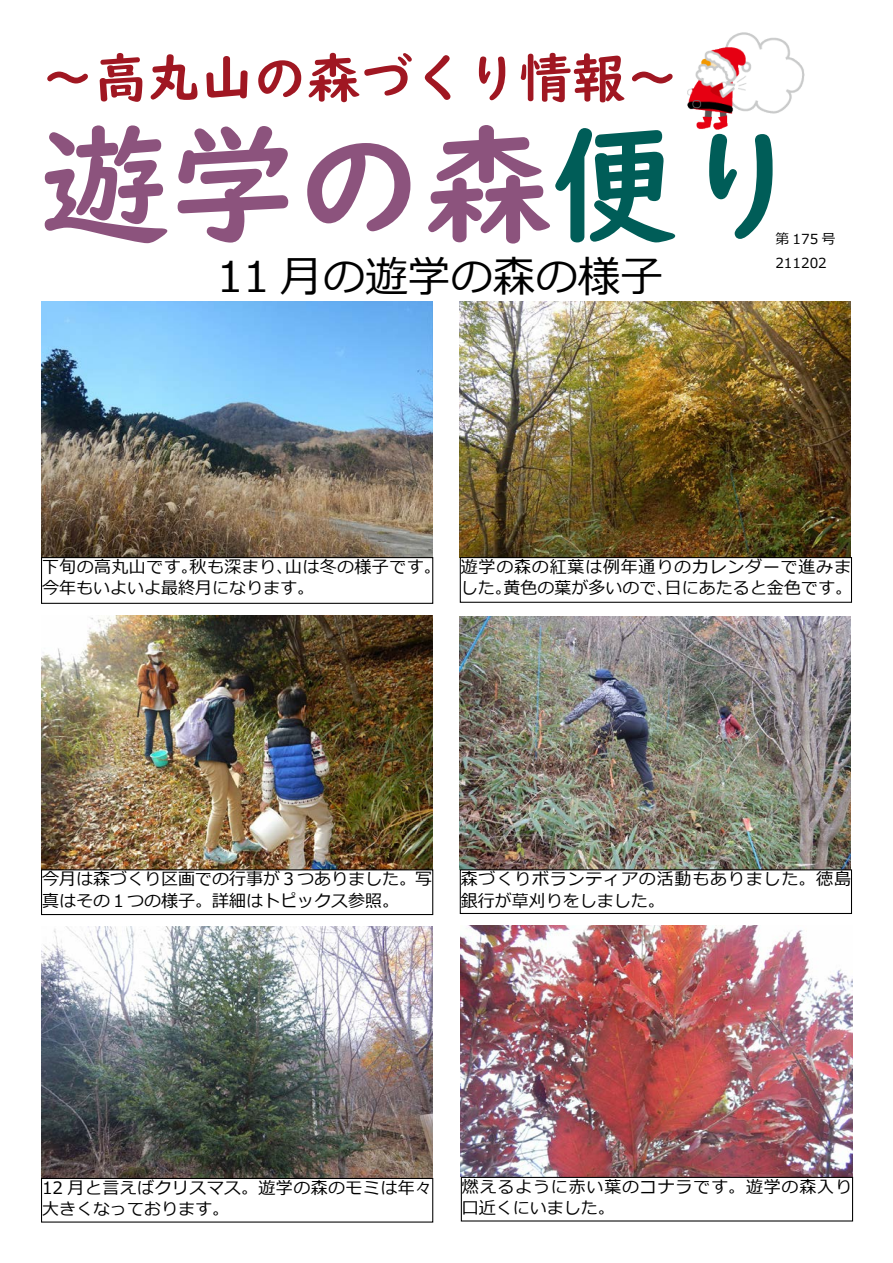
<style>
.page{position:relative;width:893px;height:1263px;background:#fff}
.page>*{position:absolute;margin:0;border:0;box-sizing:border-box;transform-origin:0 0}
.t1{font:127.5px "UD Digi Kyokasho NP B";color:#8c537d}
.t2{font:53.1px "UD Digi Kyokasho NP B";color:#a01722}
.t3{font:42.45px "Meiryo";color:#000}
.t4{font:16.95px/21.3px "Meiryo";letter-spacing:.045em;color:#000}
.t5{font:16.95px/21.3px "Meiryo";color:#000}
.t6{font:16.95px/21.3px "Meiryo";letter-spacing:.025em;color:#000}
.t7{font:16.95px "Meiryo";letter-spacing:.02em;color:#000}
.t8{font:13.8px/24.2px "Meiryo";color:#000}
.s1{color:#005d58}
</style>
<div class="page">
<img style="left:41px;top:615px;width:391px;height:254px">
<img style="left:460px;top:616px;width:391px;height:253px">
<img style="left:41px;top:927px;width:391px;height:251px">
<img style="left:41px;top:302px;width:391px;height:255px">
<img style="left:460px;top:302px;width:391px;height:255px">
<img style="left:687px;top:33px;width:118px;height:97px">
<div style="left:41px;top:557px;width:392px;height:47px;border:1px solid #000"></div>
<div style="left:460px;top:557px;width:392px;height:46px;border:1px solid #000"></div>
<div style="left:41px;top:869px;width:392px;height:46px;border:1px solid #000"></div>
<div style="left:460px;top:869px;width:392px;height:45px;border:1px solid #000"></div>
<div style="left:41px;top:1178px;width:392px;height:44px;border:1px solid #000"></div>
<img style="left:461px;top:926px;width:391px;height:251px">
<div style="left:461px;top:1177px;width:392px;height:44px;border:1px solid #000"></div>
<h2 class="t2" style="left:41px;top:46px;width:639px">～高丸山の森づくり情報~</h2>
<h1 class="t1" style="left:41px;top:109px;width:767px">遊学の森<span class="s1">便り</span></h1>
<h3 class="t3" style="left:217px;top:247px;width:448px">11 月の遊学の森の様子</h3>
<p class="t8" style="left:775px;top:227px;width:62px">第 175 号<br>211202</p>
<p class="t5" style="left:42px;top:557px;width:274px">下旬の高丸山です。<br>今年もいよいよ最終月になります。</p>
<p class="t4" style="left:461px;top:557px;width:393px;text-align:right">遊学の森の紅葉は例年通りのカレンダーで進みま日にあたると金色です。</p>
<p class="t7" style="left:285px;top:555px;width:157px">山は冬の様子です。</p>
<p class="t5" style="left:190px;top:557px;width:105px">秋も深まり、</p>
<p class="t5" style="left:503px;top:578px;width:172px">黄色の葉が多いので、</p>
<p class="t5" style="left:461px;top:578px;width:53px">した。</p>
<p class="t5" style="left:42px;top:869px;width:392px">今月は森づくり区画での行事が３つありました。写真はその１つの様子。詳細はトピックス参照。</p>
<p class="t4" style="left:461px;top:869px;width:392px">森づくりボランティアの活動もありました。徳島銀行が草刈りをしました。</p>
<p class="t6" style="left:42px;top:1178px;width:392px">12 月と言えばクリスマス。遊学の森のモミは年々大きくなっております。</p>
<p class="t4" style="left:462px;top:1177px;width:392px">燃えるように赤い葉のコナラです。遊学の森入り口近くにいました。</p>
</div>
